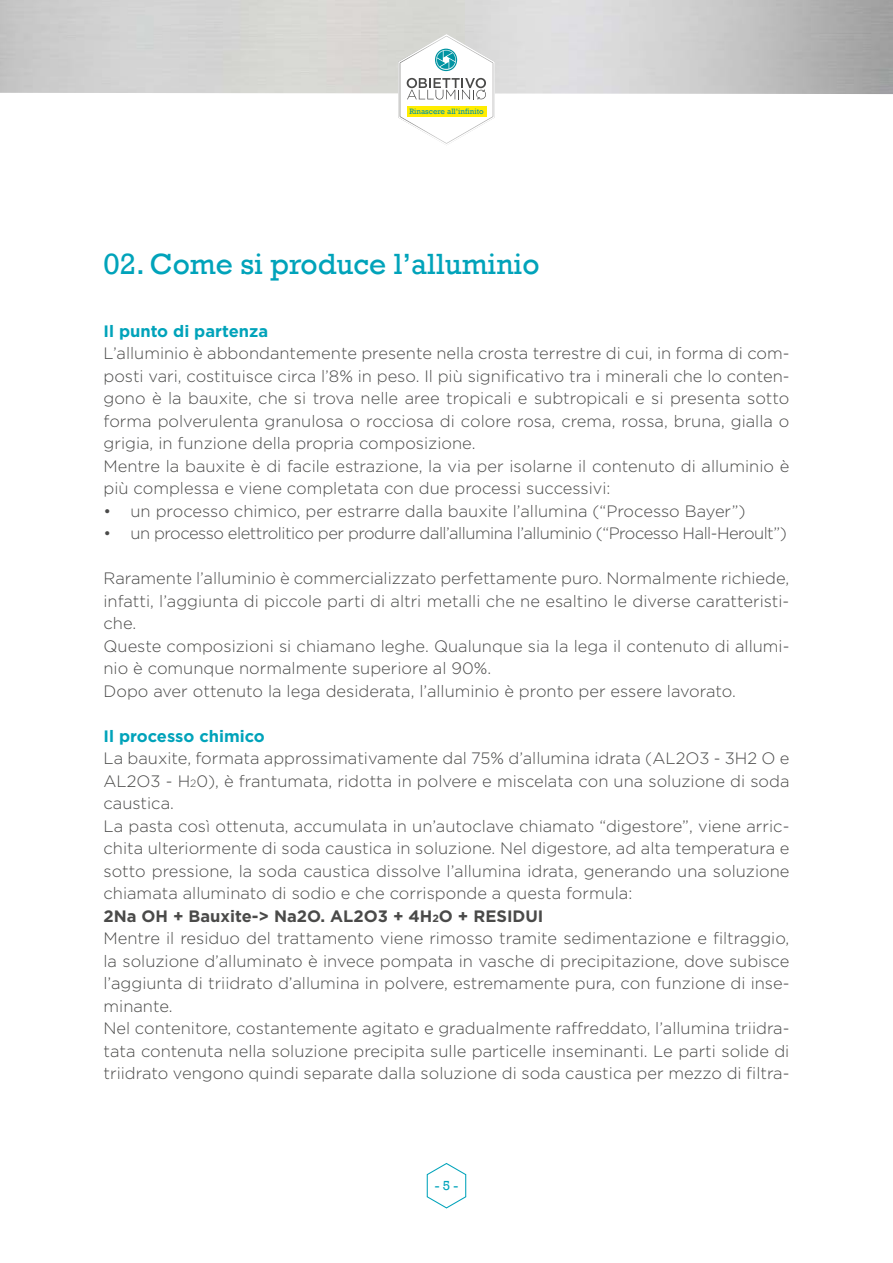
<style>
.page{position:relative;width:893px;height:1263px;background:#fff}
.page>*{position:absolute;margin:0;border:0;box-sizing:border-box;transform-origin:0 0}
.t1{font:30px "Rockwell";color:#00a3ba}
.t2{font:300 16.5px/22.5px "Gotham";color:#4a4a49}
.t3{font:300 16.5px "Gotham";letter-spacing:-.03em;color:#4a4a49}
.t4{font:700 16.5px "Gotham";color:#00a3ba}
.t5{font:13.5px "Rockwell";color:#00a3ba}
.t6{font:7.95px "Rockwell";color:#0094a2}
.s1{font-size:10.5px}
.s2{font-weight:700}
.s3{font-weight:700;font-size:10.5px}
</style>
<div class="page">
<svg style="left:426px;top:1163px;width:41px;height:46px"></svg>
<svg style="left:396px;top:32px;width:102px;height:112px"></svg>
<div style="left:407px;top:106px;width:79px;height:11px;background:#ffed00"></div>
<p class="t6" style="left:409px;top:106px;width:76px">Rinascere all’infinito</p>
<h1 class="t1" style="left:104px;top:246px;width:437px">02. Come si produce l’alluminio</h1>
<p class="t4" style="left:104px;top:320px;width:166px">Il punto di partenza</p>
<p class="t2" style="left:104px;top:342px;width:687px">L’alluminio è abbondantemente presente nella crosta terrestre di cui, in forma di com&shy;posti vari, costituisce circa l’8% in peso. Il più significativo tra i minerali che lo conten&shy;gono è la bauxite, che si trova nelle aree tropicali e subtropicali e si presenta sotto forma polverulenta granulosa o rocciosa di colore rosa, crema, rossa, bruna, gialla o grigia, in funzione della propria composizione.<br>Mentre la bauxite è di facile estrazione, la via per isolarne il contenuto di alluminio è più complessa e viene completata con due processi successivi:</p>
<p class="t2" style="left:104px;top:499px;width:644px">• un processo chimico, per estrarre dalla bauxite l’allumina (“Processo Bayer”)</p>
<p class="t3" style="left:104px;top:523px;width:685px">• un processo elettrolitico per produrre dall’allumina l’alluminio (“Processo Hall-Heroult”)</p>
<p class="t2" style="left:104px;top:567px;width:687px">Raramente l’alluminio è commercializzato perfettamente puro. Normalmente richiede, infatti, l’aggiunta di piccole parti di altri metalli che ne esaltino le diverse caratteristi&shy;che.<br>Queste composizioni si chiamano leghe. Qualunque sia la lega il contenuto di allumi&shy;nio è comunque normalmente superiore al 90%.<br>Dopo aver ottenuto la lega desiderata, l’alluminio è pronto per essere lavorato.</p>
<p class="t4" style="left:104px;top:725px;width:163px">Il processo chimico</p>
<p class="t2" style="left:104px;top:747px;width:687px">La bauxite, formata approssimativamente dal 75% d’allumina idrata (AL2O3 - 3H2 O e AL2O3 - H<span class="s1">2</span>0), è frantumata, ridotta in polvere e miscelata con una soluzione di soda caustica.<br>La pasta così ottenuta, accumulata in un’autoclave chiamato “digestore”, viene arric&shy;chita ulteriormente di soda caustica in soluzione. Nel digestore, ad alta temperatura e sotto pressione, la soda caustica dissolve l’allumina idrata, generando una soluzione chiamata alluminato di sodio e che corrisponde a questa formula:<br><span class="s2">2Na OH + Bauxite-&gt; Na2O. AL2O3 + 4H</span><span class="s3">2</span><span class="s2">O + RESIDUI<br></span>Mentre il residuo del trattamento viene rimosso tramite sedimentazione e filtraggio, la soluzione d’alluminato è invece pompata in vasche di precipitazione, dove subisce l’aggiunta di triidrato d’allumina in polvere, estremamente pura, con funzione di inse&shy;minante.<br>Nel contenitore, costantemente agitato e gradualmente raffreddato, l’allumina triidra&shy;tata contenuta nella soluzione precipita sulle particelle inseminanti. Le parti solide di triidrato vengono quindi separate dalla soluzione di soda caustica per mezzo di filtra-</p>
<p class="t5" style="left:435px;top:1177px;width:25px">- 5 -</p>
</div>
